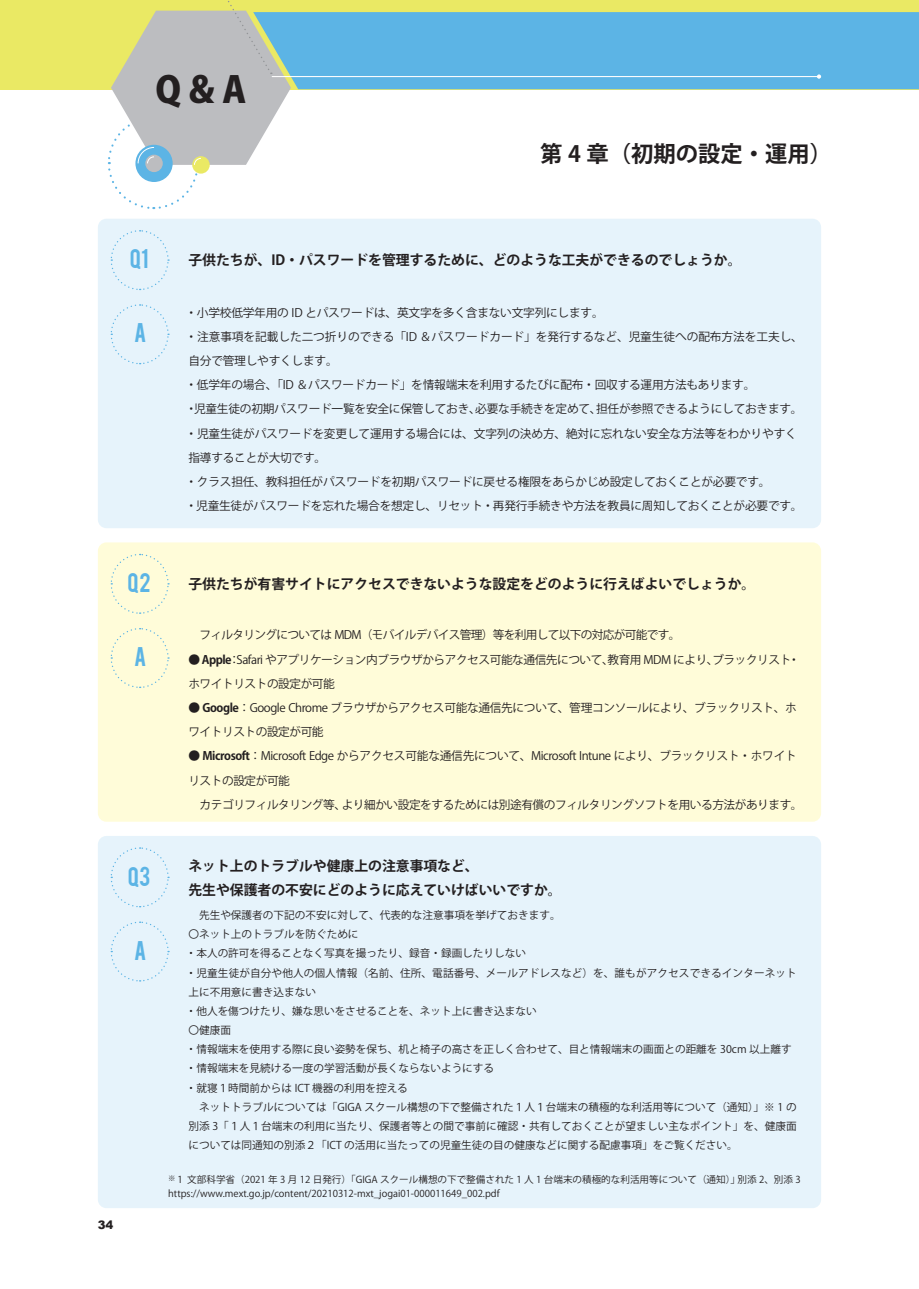
<style>
.page{position:relative;width:919px;height:1289px;background:#fff}
.page>*{position:absolute;margin:0;border:0;box-sizing:border-box;transform-origin:0 0}
.t1{font:800 36.15px "Koz Go Pro";color:#231f20}
.t2{font:700 22.35px "Koz Go Pro";color:#231f20}
.t3{font:21.3px "Bebas";color:#5cb4e5}
.t4{font:700 13.8px/24.2px "Koz Go Pro";color:#231f20}
.t5{font:11.7px/24.2px "Koz Go Pro";letter-spacing:-.02em;color:#231f20}
.t6{font:11.7px/24.2px "Koz Go Pro";letter-spacing:-.04em;color:#231f20}
.t7{font:11.7px "Koz Go Pro";letter-spacing:-.06em;color:#231f20}
.t8{font:900 11.7px "Arial";color:#231f20}
.t9{font:10.65px/19.2px "Koz Go Pro";color:#231f20}
.t10{font:9.6px/13.8px "Koz Go Pro";color:#231f20}
.s1{font-weight:700}
</style>
<div class="page">
<div style="left:0;top:0;width:918px;height:89px;background:#eae964"></div>
<div style="left:98px;top:219px;width:723px;height:309px;background:#e6f3fb;border-radius:9px"></div>
<svg style="left:107px;top:1px;width:184px;height:209px"></svg>
<svg style="left:110px;top:230px;width:59px;height:61px"></svg>
<svg style="left:110px;top:304px;width:59px;height:61px"></svg>
<div style="left:98px;top:542px;width:723px;height:279px;background:#fffcd9;border-radius:9px"></div>
<svg style="left:110px;top:553px;width:59px;height:61px"></svg>
<svg style="left:110px;top:628px;width:59px;height:60px"></svg>
<div style="left:98px;top:836px;width:723px;height:372px;background:#e6f3fb;border-radius:9px"></div>
<svg style="left:110px;top:847px;width:59px;height:61px"></svg>
<svg style="left:110px;top:921px;width:59px;height:61px"></svg>
<div style="left:253px;top:12px;width:665px;height:77px;background:#5cb4e5"></div>
<hr style="left:272px;top:76px;width:547px;height:1px;background:#fff">
<svg style="left:816px;top:74px;width:5px;height:5px"></svg>
<h1 class="t1" style="left:156px;top:66px;width:92px">Q &amp; A</h1>
<h2 class="t2" style="left:540px;top:139px;width:293px">第 4 章（初期の設定・運用）</h2>
<h3 class="t3" style="left:130px;top:243px;width:20px">Q1</h3>
<p class="t4" style="left:188px;top:248px;width:554px">子供たちが、ID・パスワードを管理するために、どのような工夫ができるのでしょうか。</p>
<h3 class="t3" style="left:134px;top:317px;width:14px">A</h3>
<p class="t5" style="left:185px;top:300px;width:618px">・小学校低学年用の ID とパスワードは、英文字を多く含まない文字列にします。<br>・注意事項を記載した二つ折りのできる「ID ＆パスワードカード」を発行するなど、児童生徒への配布方法を工夫し、自分で管理しやすくします。<br>・低学年の場合、「ID ＆パスワードカード」を情報端末を利用するたびに配布・回収する運用方法もあります。<br>・児童生徒の初期パスワード一覧を安全に保管しておき、必要な手続きを定めて、担任が参照できるようにしておきます。・児童生徒がパスワードを変更して運用する場合には、文字列の決め方、絶対に忘れない安全な方法等をわかりやすく指導することが大切です。<br>・クラス担任、教科担任がパスワードを初期パスワードに戻せる権限をあらかじめ設定しておくことが必要です。<br>・児童生徒がパスワードを忘れた場合を想定し、リセット・再発行手続きや方法を教員に周知しておくことが必要です。</p>
<h3 class="t3" style="left:127px;top:567px;width:25px">Q2</h3>
<p class="t4" style="left:188px;top:572px;width:568px">子供たちが有害サイトにアクセスできないような設定をどのように行えばよいでしょうか。</p>
<h3 class="t3" style="left:134px;top:641px;width:14px">A</h3>
<p class="t7" style="left:188px;top:627px;width:493px">　フィルタリングについては MDM（モバイルデバイス管理）等を利用して以下の対応が可能です。</p>
<p class="t6" style="left:188px;top:647px;width:612px"><span class="s1">● Apple</span>：Safari やアプリケーション内ブラウザからアクセス可能な通信先について、教育用 MDM により、ブラックリスト・ホワイトリストの設定が可能</p>
<p class="t5" style="left:188px;top:696px;width:610px"><span class="s1">● Google</span>： Google Chrome ブラウザからアクセス可能な通信先について、管理コンソールにより、ブラックリスト、ホワイトリストの設定が可能</p>
<p class="t6" style="left:188px;top:744px;width:615px"><span class="s1">● Microsoft</span>：Microsoft Edge からアクセス可能な通信先について、Microsoft Intune により、ブラックリスト・ホワイトリストの設定が可能<br>　カテゴリフィルタリング等、より細かい設定をするためには別途有償のフィルタリングソフトを用いる方法があります。</p>
<p class="t8" style="left:98px;top:1216px;width:17px">34</p>
<h3 class="t3" style="left:128px;top:860px;width:24px">Q3</h3>
<p class="t4" style="left:188px;top:855px;width:375px">ネット上のトラブルや健康上の注意事項など、<br>先生や保護者の不安にどのように応えていけばいいですか。</p>
<h3 class="t3" style="left:134px;top:934px;width:14px">A</h3>
<p class="t9" style="left:186px;top:906px;width:612px">　先生や保護者の下記の不安に対して、代表的な注意事項を挙げておきます。<br>〇ネット上のトラブルを防ぐために<br>・本人の許可を得ることなく写真を撮ったり、録音・録画したりしない<br>・児童生徒が自分や他人の個人情報（名前、住所、電話番号、メールアドレスなど）を、誰もがアクセスできるインターネット上に不用意に書き込まない<br>・他人を傷つけたり、嫌な思いをさせることを、ネット上に書き込まない<br>〇健康面<br>・情報端末を使用する際に良い姿勢を保ち、机と椅子の高さを正しく合わせて、目と情報端末の画面との距離を 30cm 以上離す・情報端末を見続ける一度の学習活動が長くならないようにする<br>・就寝１時間前からは ICT 機器の利用を控える<br>　ネットトラブルについては「GIGA スクール構想の下で整備された１人１台端末の積極的な利活用等について（通知）」※ 1 の別添 3「１人１台端末の利用に当たり、保護者等との間で事前に確認・共有しておくことが望ましい主なポイント」を、健康面については同通知の別添２「ICT の活用に当たっての児童生徒の目の健康などに関する配慮事項」をご覧ください。</p>
<p class="t10" style="left:168px;top:1172px;width:634px"><sup>※</sup> 1 文部科学省（2021 年 3 月 12 日発行）「GIGA スクール構想の下で整備された 1 人 1 台端末の積極的な利活用等について（通知）」別添 2、別添 3 https://www.mext.go.jp/content/20210312-mxt_jogai01-000011649_002.pdf</p>
</div>
